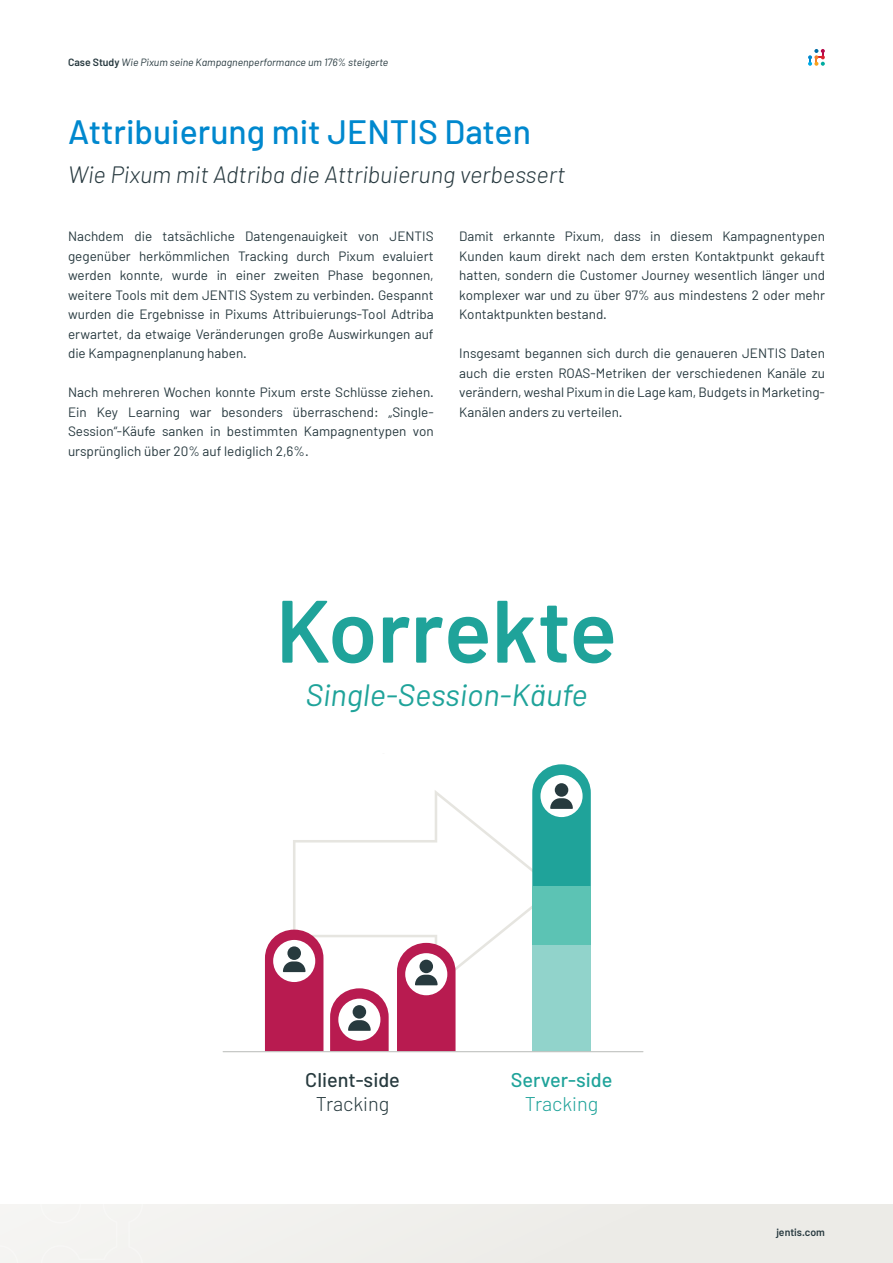
<style>
.page{position:relative;width:893px;height:1263px;background:#fff}
.page>*{position:absolute;margin:0;border:0;box-sizing:border-box;transform-origin:0 0}
.t1{font:600 88.35px "Barlow";color:#1fa39a}
.t2{font:500 33.75px "Barlow";color:#0088ce}
.t3{font:italic 30.9px "Barlow";color:#1fa39a}
.t4{font:italic 300 23.7px "Barlow";color:#27393f}
.t5{font:500 19.95px/23.9px "Barlow";color:#273a3e;text-align:center}
.t6{font:500 19.95px/23.9px "Barlow";color:#1fa39a;text-align:center}
.Copytext{font:13.5px/19.5px "Barlow";color:#27393f;text-align:justify}
.t7{font:italic 10.5px "Barlow";color:#27393f}
.t8{font:600 10.5px "Barlow";color:#27393f}
.s1{font-weight:600;font-style:normal}
.s2{font-weight:300}
</style>
<div class="page">
<div style="left:0;top:1205px;width:893px;height:58px;background:#eeede9"></div>
<svg style="left:808px;top:49px;width:17px;height:17px"></svg>
<svg style="left:0;top:1245px;width:18px;height:18px"></svg>
<svg style="left:40px;top:1205px;width:103px;height:58px"></svg>
<svg style="left:293px;top:790px;width:239px;height:197px"></svg>
<svg style="left:265px;top:930px;width:58px;height:121px"></svg>
<svg style="left:330px;top:988px;width:59px;height:63px"></svg>
<svg style="left:397px;top:943px;width:59px;height:108px"></svg>
<svg style="left:532px;top:764px;width:59px;height:122px"></svg>
<div style="left:532px;top:886px;width:59px;height:59px;background:#5cc3b4"></div>
<div style="left:532px;top:945px;width:59px;height:106px;background:#91d3cb"></div>
<hr style="left:223px;top:1051px;width:420px;height:1px;background:#c3c5c2">
<p class="t7" style="left:68px;top:56px;width:322px"><span class="s1">Case Study</span> Wie Pixum seine Kampagnenperformance um 176% steigerte</p>
<h1 class="t2" style="left:68px;top:111px;width:464px">Attribuierung mit JENTIS Daten</h1>
<h2 class="t4" style="left:68px;top:160px;width:499px">Wie Pixum mit Adtriba die Attribuierung verbessert</h2>
<p class="Copytext" style="left:68px;top:226px;width:367px">Nachdem die tatsächliche Datengenauigkeit von JENTIS gegenüber herkömmlichen Tracking durch Pixum evaluiert werden konnte, wurde in einer zweiten Phase begonnen, weitere Tools mit dem JENTIS System zu verbinden. Gespannt wurden die Ergebnisse in Pixums Attribuierungs-Tool Adtriba erwartet, da etwaige Veränderungen große Auswirkungen auf die Kampagnenplanung haben.</p>
<p class="Copytext" style="left:68px;top:382px;width:367px">Nach mehreren Wochen konnte Pixum erste Schlüsse ziehen.<br>Ein Key Learning war besonders überraschend: „Single-Session“-Käufe sanken in bestimmten Kampagnentypen von ursprünglich über 20% auf lediglich 2,6%.</p>
<p class="Copytext" style="left:459px;top:226px;width:367px">Damit erkannte Pixum, dass in diesem Kampagnentypen Kunden kaum direkt nach dem ersten Kontaktpunkt gekauft hatten, sondern die Customer Journey wesentlich länger und komplexer war und zu über 97% aus mindestens 2 oder mehr Kontaktpunkten bestand.</p>
<p class="Copytext" style="left:459px;top:343px;width:367px">Insgesamt begannen sich durch die genaueren JENTIS Daten auch die ersten ROAS-Metriken der verschiedenen Kanäle zu verändern, weshal Pixum in die Lage kam, Budgets in Marketing-Kanälen anders zu verteilen.</p>
<p class="t1" style="left:276px;top:576px;width:343px">Korrekte</p>
<p class="t3" style="left:306px;top:676px;width:283px">Single-Session-Käufe</p>
<p class="t5" style="left:305px;top:1068px;width:96px">Client-side<br><span class="s2">Tracking</span></p>
<p class="t6" style="left:511px;top:1068px;width:103px">Server-side<br><span class="s2">Tracking</span></p>
<p class="t8" style="left:776px;top:1226px;width:50px">jentis.com</p>
</div>
